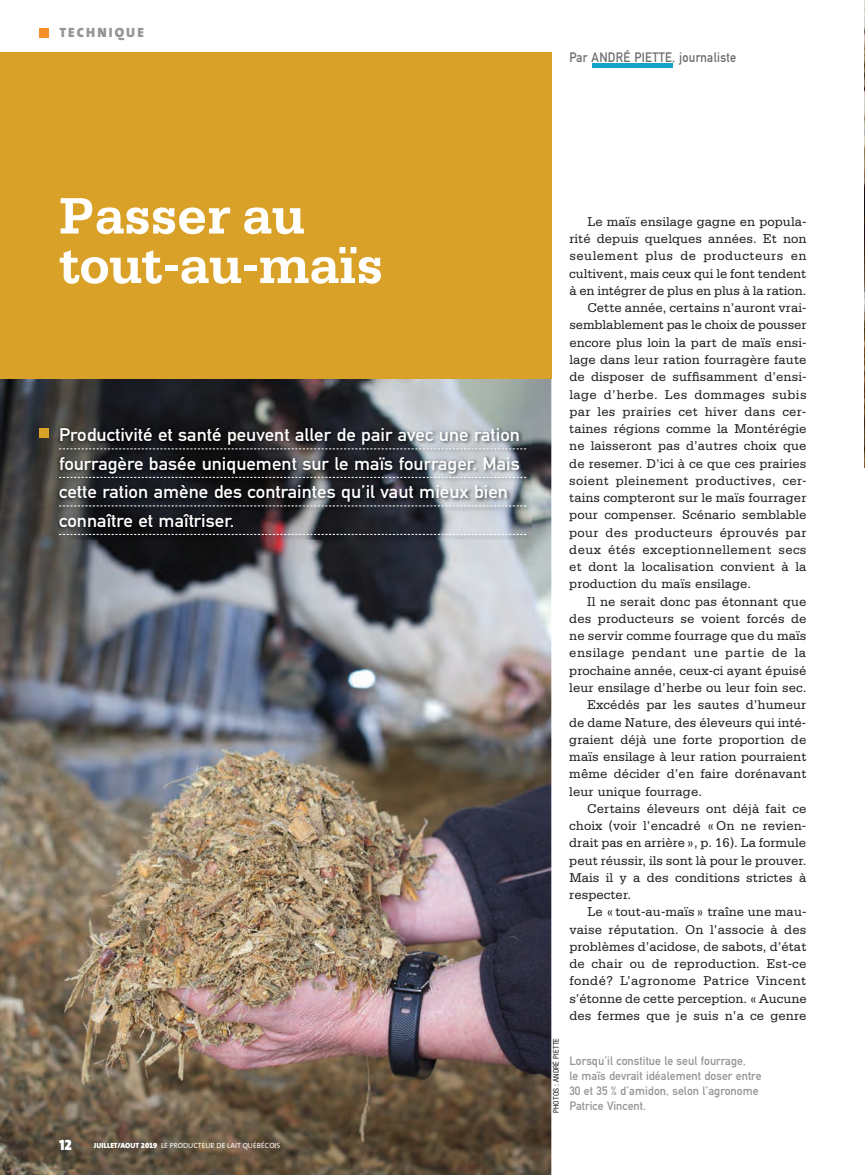
<style>
.page{position:relative;width:865px;height:1175px;background:#fff}
.page>*{position:absolute;margin:0;border:0;box-sizing:border-box;transform-origin:0 0}
.t1{font:700 54px/49.5px "Serifa";letter-spacing:-.01em;color:#fff}
.t2{font:18px/28.5px "DIN Mittelschrift";color:#fff;scale:1.05 1}
.t3{font:15px "The Mix Black Caps";color:#fff}
.t4{font:13.5px "Serifa";letter-spacing:.005em;color:#231f20}
.t5{font:13.5px "Serifa";letter-spacing:.025em;color:#231f20}
.t6{font:13.5px "Serifa";letter-spacing:.03em;color:#231f20}
.t7{font:13.5px "Serifa";letter-spacing:.04em;color:#231f20}
.t8{font:13.5px "Serifa";letter-spacing:.035em;color:#231f20}
.t9{font:13.5px "DIN Mittelschrift";letter-spacing:.025em;color:#6c6d70;scale:.9 1}
.t10{font:900 13.5px "The Sans";letter-spacing:.15em;color:#939598}
.t11{font:12px/15px "DIN Mittelschrift";letter-spacing:.005em;color:#939598}
.t12{font:condensed 7.8px "Helvetica Neue";letter-spacing:.02em;color:#231f20}
.t13{font:7.5px "The Sans";color:#fff}
.s1{font-weight:900}
.s2{font-family:"The Sans Black Expert"}
</style>
<div class="page">
<div style="left:40px;top:28px;width:9px;height:9px;background:#f39028"></div>
<img style="left:0;top:378px;width:551px;height:796px">
<div style="left:40px;top:428px;width:9px;height:10px;background:#d9a127"></div>
<div style="left:0;top:52px;width:551px;height:326px;background:#d9a127"></div>
<img style="left:58px;top:426px;width:473px;height:113px">
<svg style="left:59px;top:448px;width:467px;height:1px"></svg>
<svg style="left:59px;top:477px;width:467px;height:1px"></svg>
<svg style="left:59px;top:505px;width:467px;height:1px"></svg>
<svg style="left:59px;top:534px;width:467px;height:1px"></svg>
<img style="left:864px;top:1px;width:1px;height:466px">
<div style="left:592px;top:63px;width:80px;height:5px;background:#15a2ca"></div>
<p class="t10" style="left:60px;top:27px;width:86px">TECHNIQUE</p>
<p class="t9" style="left:569px;top:53px;width:187px">Par ANDRÉ PIETTE, journaliste</p>
<p class="t1" style="left:59px;top:196px;width:326px">Passer au tout-au-maïs</p>
<p class="t2" style="left:59px;top:422px;width:440px">Productivité et santé peuvent aller de pair avec une ration fourragère basée uniquement sur le maïs fourrager. Mais cette ration amène des contraintes qu’il vaut mieux bien connaître et maîtriser.</p>
<p class="t3" style="left:59px;top:1139px;width:14px">12</p>
<p class="t13" style="left:94px;top:1142px;width:188px"><span class="s1">JUILLET/AOUT</span> <span class="s2">2019</span> LE PRODUCTEUR DE LAIT QUÉBÉCOIS</p>
<p class="t12" style="left:553px;top:1112px;width:76px;rotate:-90deg">PHOTOS : ANDRÉ PIETTE</p>
<p class="t4" style="left:587px;top:217px;width:221px">Le maïs ensilage gagne en popula-</p>
<p class="t4" style="left:569px;top:234px;width:238px">rité depuis quelques années. Et non</p>
<p class="t7" style="left:569px;top:251px;width:239px">seulement plus de producteurs en</p>
<p class="t4" style="left:569px;top:269px;width:238px">cultivent, mais ceux qui le font tendent</p>
<p class="t4" style="left:569px;top:286px;width:238px">à en intégrer de plus en plus à la ration.</p>
<p class="t4" style="left:587px;top:303px;width:221px">Cette année, certains n’auront vrai-</p>
<p class="t4" style="left:569px;top:320px;width:239px">semblablement pas le choix de pousser</p>
<p class="t4" style="left:569px;top:338px;width:238px">encore plus loin la part de maïs ensi-</p>
<p class="t4" style="left:569px;top:355px;width:238px">lage dans leur ration fourragère faute</p>
<p class="t4" style="left:569px;top:372px;width:239px">de disposer de suffisamment d’ensi-</p>
<p class="t6" style="left:569px;top:389px;width:239px">lage d’herbe. Les dommages subis</p>
<p class="t5" style="left:569px;top:407px;width:238px">par les prairies cet hiver dans cer-</p>
<p class="t4" style="left:569px;top:424px;width:238px">taines régions comme la Montérégie</p>
<p class="t4" style="left:569px;top:441px;width:238px">ne laisseront pas d’autres choix que</p>
<p class="t4" style="left:569px;top:458px;width:238px">de resemer. D’ici à ce que ces prairies</p>
<p class="t5" style="left:569px;top:476px;width:239px">soient pleinement productives, cer-</p>
<p class="t4" style="left:569px;top:493px;width:238px">tains compteront sur le maïs fourrager</p>
<p class="t4" style="left:569px;top:510px;width:239px">pour compenser. Scénario semblable</p>
<p class="t5" style="left:569px;top:527px;width:239px">pour des producteurs éprouvés par</p>
<p class="t6" style="left:569px;top:545px;width:239px">deux étés exceptionnellement secs</p>
<p class="t4" style="left:569px;top:562px;width:239px">et dont la localisation convient à la</p>
<p class="t4" style="left:569px;top:579px;width:183px">production du maïs ensilage.</p>
<p class="t4" style="left:587px;top:596px;width:220px">Il ne serait donc pas étonnant que</p>
<p class="t4" style="left:569px;top:614px;width:238px">des producteurs se voient forcés de</p>
<p class="t4" style="left:569px;top:631px;width:238px">ne servir comme fourrage que du maïs</p>
<p class="t7" style="left:569px;top:648px;width:238px">ensilage pendant une partie de la</p>
<p class="t4" style="left:569px;top:666px;width:238px">prochaine année, ceux-ci ayant épuisé</p>
<p class="t4" style="left:569px;top:683px;width:238px">leur ensilage d’herbe ou leur foin sec.</p>
<p class="t4" style="left:587px;top:700px;width:220px">Excédés par les sautes d’humeur</p>
<p class="t4" style="left:569px;top:717px;width:238px">de dame Nature, des éleveurs qui inté-</p>
<p class="t4" style="left:569px;top:735px;width:238px">graient déjà une forte proportion de</p>
<p class="t4" style="left:569px;top:752px;width:239px">maïs ensilage à leur ration pourraient</p>
<p class="t4" style="left:569px;top:769px;width:239px">même décider d’en faire dorénavant</p>
<p class="t4" style="left:569px;top:786px;width:134px">leur unique fourrage.</p>
<p class="t4" style="left:587px;top:804px;width:220px">Certains éleveurs ont déjà fait ce</p>
<p class="t4" style="left:569px;top:821px;width:238px">choix (voir l’encadré « On ne revien-</p>
<p class="t4" style="left:569px;top:838px;width:238px">drait pas en arrière », p. 16). La formule</p>
<p class="t4" style="left:569px;top:855px;width:238px">peut réussir, ils sont là pour le prouver.</p>
<p class="t4" style="left:569px;top:873px;width:238px">Mais il y a des conditions strictes à</p>
<p class="t4" style="left:569px;top:890px;width:63px">respecter.</p>
<p class="t4" style="left:587px;top:907px;width:220px">Le « tout-au-maïs » traîne une mau-</p>
<p class="t4" style="left:569px;top:924px;width:239px">vaise réputation. On l’associe à des</p>
<p class="t4" style="left:569px;top:942px;width:238px">problèmes d’acidose, de sabots, d’état</p>
<p class="t4" style="left:569px;top:959px;width:238px">de chair ou de reproduction. Est-ce</p>
<p class="t8" style="left:569px;top:976px;width:238px">fondé? L’agronome Patrice Vincent</p>
<p class="t4" style="left:569px;top:993px;width:239px">s’étonne de cette perception. « Aucune</p>
<p class="t4" style="left:569px;top:1011px;width:238px">des fermes que je suis n’a ce genre</p>
<p class="t11" style="left:569px;top:1054px;width:194px">Lorsqu’il constitue le seul fourrage,<br>le maïs devrait idéalement doser entre 30 et 35 % d’amidon, selon l’agronome Patrice Vincent.</p>
</div>
